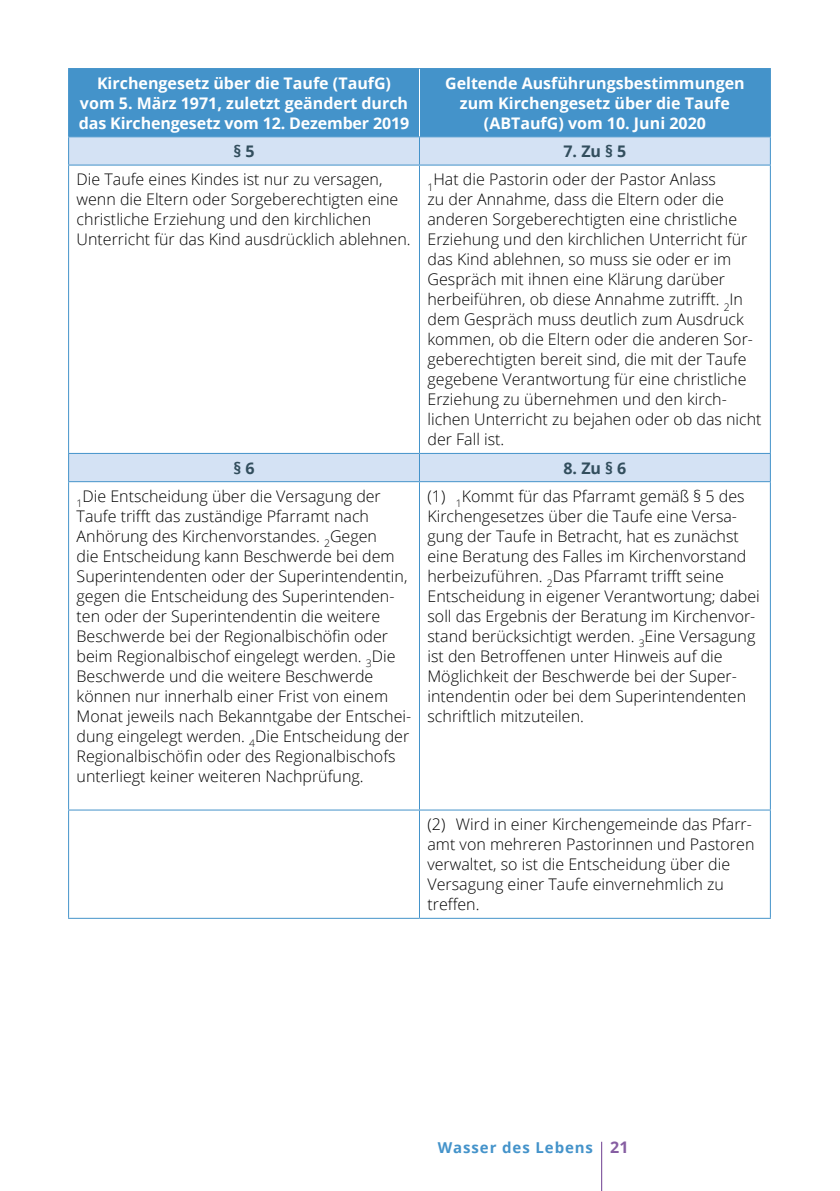
<style>
.page{position:relative;width:840px;height:1191px;background:#fff}
.page>*{position:absolute;margin:0;border:0;box-sizing:border-box;transform-origin:0 0}
.t1{font:300 16px/20px "Open Sans";color:#000}
.t2{font:700 16px/20px "Open Sans";color:#fff;text-align:center}
.t3{font:700 16px "Open Sans";color:#324e5d}
.t4{font:700 15px "Open Sans";letter-spacing:.06em;color:#4493ca}
.s1{font-size:16px;color:#865ea2}
</style>
<div class="page">
<hr style="left:600px;top:1141px;width:2px;height:50px;background:#865ea2">
<div style="left:69px;top:69px;width:700px;height:67px;background:#4493ca"></div>
<svg style="left:69px;top:137px;width:700px;height:344px"></svg>
<svg style="left:68px;top:137px;width:1px;height:28px"></svg>
<svg style="left:419px;top:137px;width:1px;height:28px"></svg>
<svg style="left:769px;top:137px;width:1px;height:28px"></svg>
<hr style="left:68px;top:165px;width:351px;height:1px;background:#4493ca">
<hr style="left:68px;top:166px;width:1px;height:287px;background:#4493ca">
<hr style="left:419px;top:165px;width:351px;height:1px;background:#4493ca">
<hr style="left:419px;top:166px;width:1px;height:287px;background:#4493ca">
<hr style="left:769px;top:166px;width:1px;height:287px;background:#4493ca">
<hr style="left:68px;top:453px;width:351px;height:1px;background:#4493ca">
<svg style="left:68px;top:454px;width:1px;height:27px"></svg>
<hr style="left:419px;top:453px;width:351px;height:1px;background:#4493ca">
<svg style="left:419px;top:454px;width:1px;height:27px"></svg>
<svg style="left:769px;top:454px;width:1px;height:27px"></svg>
<hr style="left:68px;top:481px;width:351px;height:1px;background:#4493ca">
<hr style="left:68px;top:482px;width:1px;height:327px;background:#4493ca">
<hr style="left:419px;top:481px;width:351px;height:1px;background:#4493ca">
<hr style="left:419px;top:482px;width:1px;height:327px;background:#4493ca">
<hr style="left:769px;top:482px;width:1px;height:327px;background:#4493ca">
<hr style="left:68px;top:809px;width:351px;height:1px;background:#4493ca">
<hr style="left:68px;top:810px;width:1px;height:107px;background:#4493ca">
<hr style="left:419px;top:809px;width:351px;height:1px;background:#4493ca">
<hr style="left:419px;top:810px;width:1px;height:107px;background:#4493ca">
<hr style="left:769px;top:810px;width:1px;height:107px;background:#4493ca">
<hr style="left:68px;top:917px;width:351px;height:1px;background:#4493ca">
<hr style="left:419px;top:917px;width:351px;height:1px;background:#4493ca">
<hr style="left:68px;top:68px;width:351px;height:1px;background:#4493ca">
<hr style="left:68px;top:69px;width:1px;height:67px;background:#4493ca">
<hr style="left:419px;top:68px;width:351px;height:1px;background:#4493ca">
<hr style="left:769px;top:69px;width:1px;height:67px;background:#4493ca">
<hr style="left:68px;top:136px;width:351px;height:1px;background:#4493ca">
<hr style="left:419px;top:136px;width:351px;height:1px;background:#4493ca">
<hr style="left:419px;top:69px;width:1px;height:67px;background:#fff">
<p class="t2" style="left:79px;top:73px;width:331px">Kirchengesetz über die Taufe (TaufG) vom 5. März 1971, zuletzt geändert durch das Kirchengesetz vom 12. Dezember 2019</p>
<p class="t2" style="left:445px;top:73px;width:301px">Geltende Ausführungsbestimmungen zum Kirchengesetz über die Taufe (ABTaufG) vom 10. Juni 2020</p>
<p class="t3" style="left:233px;top:140px;width:23px">§ 5</p>
<p class="t3" style="left:563px;top:140px;width:64px">7. Zu § 5</p>
<p class="t1" style="left:77px;top:169px;width:333px">Die Taufe eines Kindes ist nur zu versagen, wenn die Eltern oder Sorgeberechtigten eine christliche Erziehung und den kirchlichen Unterricht für das Kind ausdrücklich ablehnen.</p>
<p class="t1" style="left:427px;top:169px;width:335px"><sub>1</sub>Hat die Pastorin oder der Pastor Anlass<br>zu der Annahme, dass die Eltern oder die anderen Sorgeberechtigten eine christliche Erziehung und den kirchlichen Unterricht für das Kind ablehnen, so muss sie oder er im Gespräch mit ihnen eine Klärung darüber herbeiführen, ob diese Annahme zutrifft. <sub>2</sub>In dem Gespräch muss deutlich zum Ausdruck kommen, ob die Eltern oder die anderen Sor&shy;geberechtigten bereit sind, die mit der Taufe gegebene Verantwortung für eine christliche Erziehung zu übernehmen und den kirch&shy;lichen Unterricht zu bejahen oder ob das nicht der Fall ist.</p>
<p class="t3" style="left:233px;top:456px;width:23px">§ 6</p>
<p class="t3" style="left:563px;top:456px;width:64px">8. Zu § 6</p>
<p class="t1" style="left:77px;top:486px;width:336px"><sub>1</sub>Die Entscheidung über die Versagung der Taufe trifft das zuständige Pfarramt nach Anhörung des Kirchenvorstandes. <sub>2</sub>Gegen<br>die Entscheidung kann Beschwerde bei dem Superintendenten oder der Superintendentin, gegen die Entscheidung des Superintenden&shy;ten oder der Superintendentin die weitere Beschwerde bei der Regionalbischöfin oder beim Regionalbischof eingelegt werden. <sub>3</sub>Die Beschwerde und die weitere Beschwerde können nur innerhalb einer Frist von einem Monat jeweils nach Bekanntgabe der Entschei&shy;dung eingelegt werden. <sub>4</sub>Die Entscheidung der Regionalbischöfin oder des Regionalbischofs unterliegt keiner weiteren Nachprüfung.</p>
<p class="t1" style="left:427px;top:486px;width:334px">(1) <sub>1</sub>Kommt für das Pfarramt gemäß § 5 des Kirchengesetzes über die Taufe eine Versa&shy;gung der Taufe in Betracht, hat es zunächst eine Beratung des Falles im Kirchenvorstand herbeizuführen. <sub>2</sub>Das Pfarramt trifft seine Entscheidung in eigener Verantwortung; dabei soll das Ergebnis der Beratung im Kirchenvor&shy;stand berücksichtigt werden. <sub>3</sub>Eine Versagung ist den Betroffenen unter Hinweis auf die Möglichkeit der Beschwerde bei der Super&shy;intendentin oder bei dem Superintendenten schriftlich mitzuteilen.</p>
<p class="t1" style="left:427px;top:814px;width:328px">(2) Wird in einer Kirchengemeinde das Pfarr&shy;amt von mehreren Pastorinnen und Pastoren verwaltet, so ist die Entscheidung über die Versagung einer Taufe einvernehmlich zu treffen.</p>
<p class="t4" style="left:437px;top:1137px;width:192px">Wasser des Lebens <span class="s1">21</span></p>
</div>
